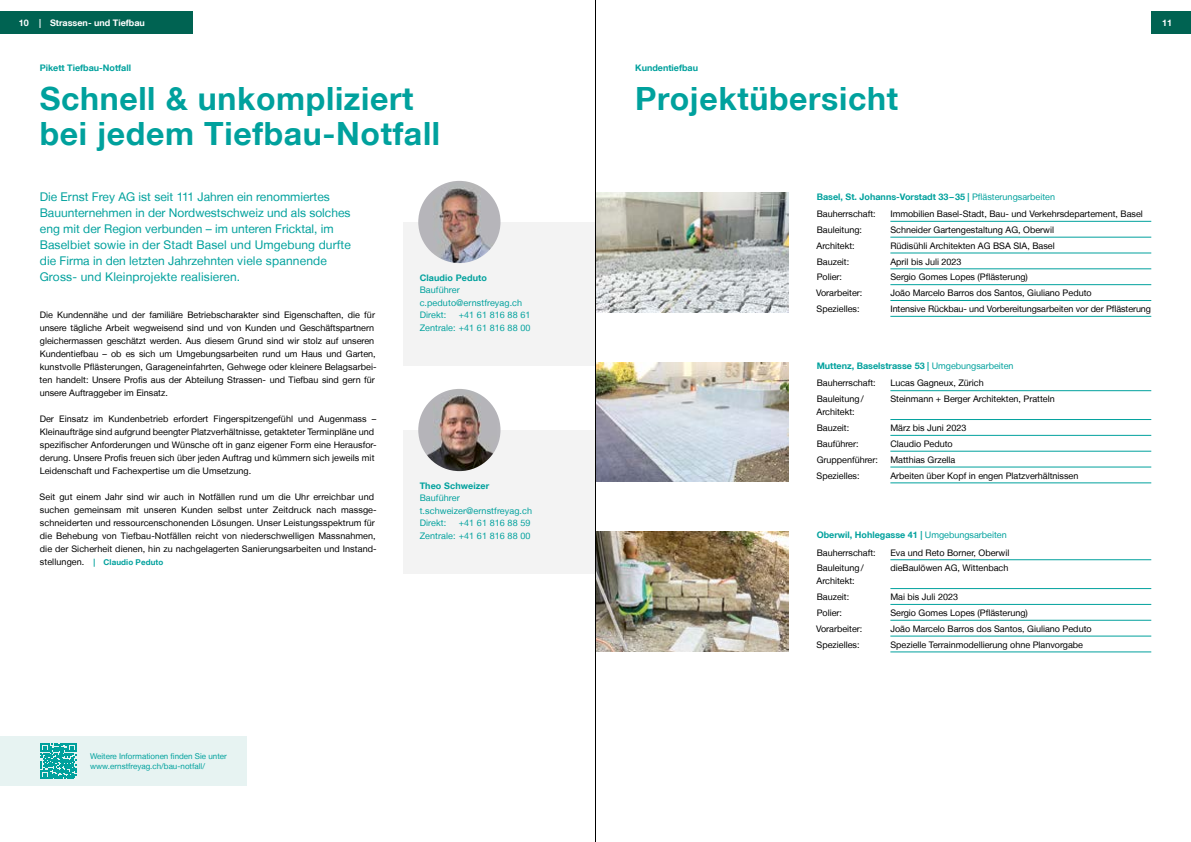
<style>
.page{position:relative;width:1191px;height:842px;background:#fff}
.page>*{position:absolute;margin:0;border:0;box-sizing:border-box;transform-origin:0 0}
.t1{font:700 32px/35px "Helvetica Neue LT";letter-spacing:.02em;color:#00a19d}
.t2{font:12px/16px "Helvetica Neue LT";color:#00a19d}
.t3{font:9px/13px "Helvetica Neue LT";color:#000}
.t4{font:700 9px/17.5px "Helvetica Neue LT";color:#00a19d}
.t5{font:9px/12.5px "Helvetica Neue LT";letter-spacing:.01em;color:#00a19d}
.t6{font:700 9px "Helvetica Neue LT";color:#fff}
.t7{font:8px/10.5px "Helvetica Neue LT";color:#00a19d}
.t8{font:700 8px "Helvetica Neue LT";letter-spacing:.01em;color:#00a19d}
.s1{font-weight:400;font-size:9px;color:#000}
.s2{font-weight:400}
.s3{font-weight:400;color:#000}
</style>
<div class="page">
<img style="left:596px;top:193px;width:192px;height:119px">
<img style="left:596px;top:362px;width:192px;height:120px">
<img style="left:596px;top:532px;width:192px;height:119px">
<div style="left:403px;top:222px;width:192px;height:144px;background:#f3f3f3"></div>
<img style="left:418px;top:181px;width:82px;height:82px;border-radius:41px">
<div style="left:403px;top:430px;width:192px;height:144px;background:#f3f3f3"></div>
<img style="left:418px;top:389px;width:82px;height:82px;border-radius:41px">
<hr style="left:890px;top:221px;width:261px;height:1px;background:#00a19d">
<hr style="left:890px;top:237px;width:261px;height:1px;background:#00a19d">
<hr style="left:890px;top:253px;width:261px;height:1px;background:#00a19d">
<hr style="left:890px;top:269px;width:261px;height:1px;background:#00a19d">
<hr style="left:890px;top:284px;width:261px;height:1px;background:#00a19d">
<hr style="left:890px;top:300px;width:261px;height:1px;background:#00a19d">
<hr style="left:890px;top:316px;width:261px;height:1px;background:#00a19d">
<hr style="left:890px;top:390px;width:261px;height:1px;background:#00a19d">
<hr style="left:890px;top:419px;width:261px;height:1px;background:#00a19d">
<hr style="left:890px;top:435px;width:261px;height:1px;background:#00a19d">
<hr style="left:890px;top:451px;width:261px;height:1px;background:#00a19d">
<hr style="left:890px;top:467px;width:261px;height:1px;background:#00a19d">
<hr style="left:890px;top:483px;width:261px;height:1px;background:#00a19d">
<hr style="left:890px;top:559px;width:261px;height:1px;background:#00a19d">
<hr style="left:890px;top:588px;width:261px;height:1px;background:#00a19d">
<hr style="left:890px;top:604px;width:261px;height:1px;background:#00a19d">
<hr style="left:890px;top:620px;width:261px;height:1px;background:#00a19d">
<hr style="left:890px;top:636px;width:261px;height:1px;background:#00a19d">
<hr style="left:890px;top:652px;width:261px;height:1px;background:#00a19d">
<div style="left:0;top:736px;width:247px;height:50px;background:#e7f3f2"></div>
<svg style="left:41px;top:743px;width:35px;height:36px"></svg>
<div style="left:0;top:11px;width:193px;height:23px;background:#006352"></div>
<div style="left:1151px;top:11px;width:40px;height:23px;background:#006352"></div>
<hr style="left:595px;top:0;width:1px;height:842px;background:#000">
<p class="t6" style="left:19px;top:17px;width:128px">10 | Strassen- und Tiefbau</p>
<p class="t6" style="left:1162px;top:17px;width:12px">11</p>
<p class="t4" style="left:40px;top:59px;width:93px">Pikett Tiefbau-Notfall</p>
<h1 class="t1" style="left:40px;top:80px;width:402px">Schnell &amp; unkompliziert bei jedem Tiefbau-Notfall</h1>
<p class="t2" style="left:40px;top:188px;width:313px">Die Ernst Frey AG ist seit 111 Jahren ein renommiertes Bauunternehmen in der Nordwestschweiz und als solches eng mit der Region verbunden – im unteren Fricktal, im Baselbiet sowie in der Stadt Basel und Umgebung durfte die Firma in den letzten Jahrzehnten viele spannende Gross- und Kleinprojekte realisieren.</p>
<p class="t3" style="left:39px;top:308px;width:339px">Die Kundennähe und der familiäre Betriebscharakter sind Eigenschaften, die für unsere tägliche Arbeit wegweisend sind und von Kunden und Geschäftspartnern gleichermassen geschätzt werden. Aus diesem Grund sind wir stolz auf unseren Kundentiefbau – ob es sich um Umgebungsarbeiten rund um Haus und Garten, kunstvolle Pflästerungen, Garageneinfahrten, Gehwege oder kleinere Belagsarbei&shy;ten handelt: Unsere Profis aus der Abteilung Strassen- und Tiefbau sind gern für unsere Auftraggeber im Einsatz.</p>
<p class="t3" style="left:40px;top:412px;width:338px">Der Einsatz im Kundenbetrieb erfordert Fingerspitzengefühl und Augenmass – Kleinaufträge sind aufgrund beengter Platzverhältnisse, getakteter Terminpläne und spezifischer Anforderungen und Wünsche oft in ganz eigener Form eine Herausfor&shy;derung. Unsere Profis freuen sich über jeden Auftrag und kümmern sich jeweils mit Leidenschaft und Fachexpertise um die Umsetzung.</p>
<p class="t3" style="left:40px;top:490px;width:338px">Seit gut einem Jahr sind wir auch in Notfällen rund um die Uhr erreichbar und suchen gemeinsam mit unseren Kunden selbst unter Zeitdruck nach massge&shy;schneiderten und ressourcenschonenden Lösungen. Unser Leistungsspektrum für die Behebung von Tiefbau-Notfällen reicht von niederschwelligen Massnahmen, die der Sicherheit dienen, hin zu nachgelagerten Sanierungsarbeiten und Instand-</p>
<p class="t8" style="left:40px;top:557px;width:125px"><span class="s1">stellungen.</span> | Claudio Peduto</p>
<p class="t4" style="left:420px;top:268px;width:69px">Claudio Peduto</p>
<p class="t5" style="left:420px;top:283px;width:104px">Bauführer c.peduto@ernstfreyag.ch<br>Direkt:</p>
<p class="t5" style="left:420px;top:308px;width:112px;text-align:right">+41 61 816 88 61<br>Zentrale: +41 61 816 88 00</p>
<p class="t4" style="left:420px;top:476px;width:71px">Theo Schweizer</p>
<p class="t5" style="left:420px;top:491px;width:114px">Bauführer t.schweizer@ernstfreyag.ch<br>Direkt:</p>
<p class="t5" style="left:420px;top:516px;width:112px;text-align:right">+41 61 816 88 59<br>Zentrale: +41 61 816 88 00</p>
<p class="t7" style="left:90px;top:750px;width:138px">Weitere Informationen finden Sie unter www.ernstfreyag.ch/bau-notfall/</p>
<p class="t4" style="left:635px;top:59px;width:64px">Kundentiefbau</p>
<h1 class="t1" style="left:635px;top:80px;width:264px">Projektübersicht</h1>
<p class="t4" style="left:816px;top:187px;width:240px">Basel, St. Johanns-Vorstadt 33–35 | <span class="s2">Pflästerungsarbeiten<br></span><span class="s3">Bauherrschaft:</span></p>
<p class="t3" style="left:890px;top:207px;width:254px">Immobilien Basel-Stadt, Bau- und Verkehrsdepartement, Basel</p>
<p class="t3" style="left:816px;top:223px;width:47px">Bauleitung:</p>
<p class="t3" style="left:890px;top:223px;width:165px">Schneider Gartengestaltung AG, Oberwil</p>
<p class="t3" style="left:816px;top:239px;width:40px">Architekt:</p>
<p class="t3" style="left:890px;top:239px;width:166px">Rüdisühli Architekten AG BSA SIA, Basel</p>
<p class="t3" style="left:816px;top:255px;width:34px">Bauzeit:</p>
<p class="t3" style="left:890px;top:255px;width:73px">April bis Juli 2023</p>
<p class="t3" style="left:816px;top:271px;width:27px">Polier:</p>
<p class="t3" style="left:890px;top:271px;width:139px">Sergio Gomes Lopes (Pflästerung)</p>
<p class="t3" style="left:816px;top:286px;width:48px">Vorarbeiter:</p>
<p class="t3" style="left:890px;top:286px;width:203px">João Marcelo Barros dos Santos, Giuliano Peduto</p>
<p class="t3" style="left:816px;top:302px;width:44px">Spezielles:</p>
<p class="t3" style="left:890px;top:302px;width:262px">Intensive Rückbau- und Vorbereitungsarbeiten vor der Pflästerung</p>
<p class="t4" style="left:816px;top:357px;width:198px">Muttenz, Baselstrasse 53 | <span class="s2">Umgebungsarbeiten<br></span><span class="s3">Bauherrschaft:</span></p>
<p class="t3" style="left:890px;top:377px;width:95px">Lucas Gagneux, Zürich</p>
<p class="t3" style="left:816px;top:392px;width:48px">Bauleitung/</p>
<p class="t3" style="left:890px;top:392px;width:166px">Steinmann + Berger Architekten, Pratteln</p>
<p class="t3" style="left:816px;top:404px;width:40px;line-height:15.8px">Architekt:<br>Bauzeit:</p>
<p class="t3" style="left:890px;top:421px;width:78px">März bis Juni 2023</p>
<p class="t3" style="left:816px;top:437px;width:43px">Bauführer:</p>
<p class="t3" style="left:890px;top:437px;width:64px">Claudio Peduto</p>
<p class="t3" style="left:816px;top:453px;width:63px">Gruppenführer:</p>
<p class="t3" style="left:890px;top:453px;width:66px">Matthias Grzella</p>
<p class="t3" style="left:816px;top:469px;width:44px">Spezielles:</p>
<p class="t3" style="left:890px;top:469px;width:190px">Arbeiten über Kopf in engen Platzverhältnissen</p>
<p class="t4" style="left:816px;top:526px;width:192px">Oberwil, Hohlegasse 41 | <span class="s2">Umgebungsarbeiten<br></span><span class="s3">Bauherrschaft:</span></p>
<p class="t3" style="left:890px;top:546px;width:121px">Eva und Reto Borner, Oberwil</p>
<p class="t3" style="left:816px;top:561px;width:48px">Bauleitung/</p>
<p class="t3" style="left:890px;top:561px;width:120px">dieBaulöwen AG, Wittenbach</p>
<p class="t3" style="left:816px;top:573px;width:40px;line-height:15.8px">Architekt:<br>Bauzeit:</p>
<p class="t3" style="left:890px;top:590px;width:69px">Mai bis Juli 2023</p>
<p class="t3" style="left:816px;top:606px;width:27px">Polier:</p>
<p class="t3" style="left:890px;top:606px;width:139px">Sergio Gomes Lopes (Pflästerung)</p>
<p class="t3" style="left:816px;top:622px;width:48px">Vorarbeiter:</p>
<p class="t3" style="left:890px;top:622px;width:203px">João Marcelo Barros dos Santos, Giuliano Peduto</p>
<p class="t3" style="left:816px;top:638px;width:44px">Spezielles:</p>
<p class="t3" style="left:890px;top:638px;width:194px">Spezielle Terrainmodellierung ohne Planvorgabe</p>
</div>
